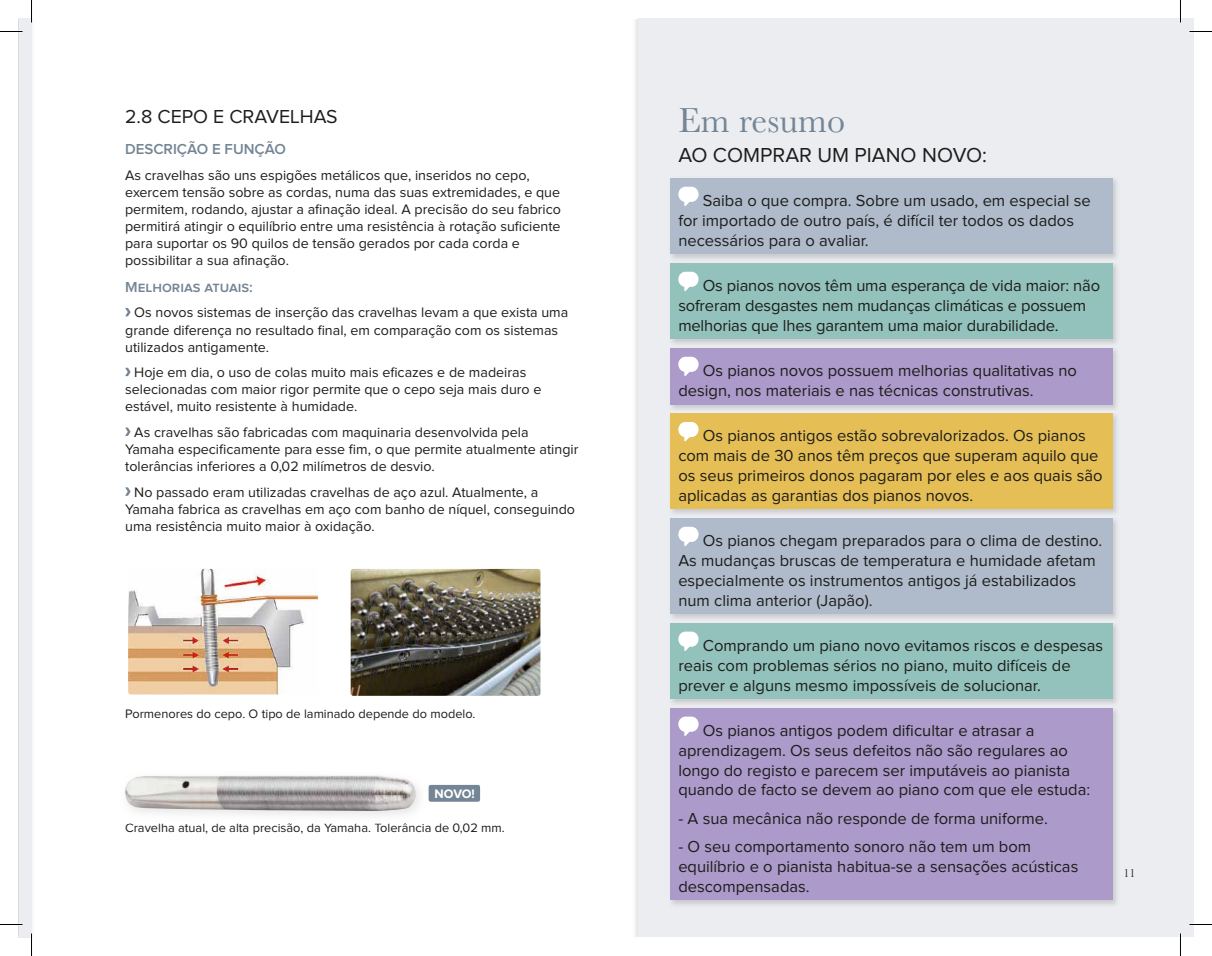
<style>
.page{position:relative;width:1212px;height:956px;background:#fff}
.page>*{position:absolute;margin:0;border:0;box-sizing:border-box;transform-origin:0 0}
.t1{font:36px "Baskerville";color:#748595}
.t2{font:21px "Proxima Nova";color:#1d1d1b}
.t3{font:19.5px "Proxima Nova";color:#1d1d1b}
.t4{font:16.5px/19.8px "Proxima Nova";color:#1d1d1b}
.t5{font:600 15px "Proxima Nova";color:#748595}
.t6{font:14.25px/17.1px "Proxima Nova";color:#1d1d1b}
.t7{font:12.75px "Proxima Nova";color:#1d1d1b}
.t8{font:700 12.75px "Proxima Nova";color:#fff}
.t9{font:12px "Baskerville";color:#1d1d1b}
</style>
<div class="page">
<div style="left:637px;top:19px;width:555px;height:918px;background:#ebedf1"></div>
<div style="left:19px;top:19px;width:13px;height:918px;background:#ebedf1"></div>
<svg style="left:125px;top:308px;width:6px;height:8px"></svg>
<svg style="left:125px;top:368px;width:6px;height:8px"></svg>
<svg style="left:125px;top:428px;width:6px;height:8px"></svg>
<svg style="left:125px;top:487px;width:6px;height:9px"></svg>
<svg style="left:128px;top:568px;width:190px;height:127px"></svg>
<img style="left:350px;top:568px;width:191px;height:128px">
<img style="left:670px;top:178px;width:447px;height:727px">
<div style="left:669px;top:178px;width:443px;height:76px;background:#afbbcb"></div>
<svg style="left:678px;top:187px;width:20px;height:19px"></svg>
<div style="left:669px;top:263px;width:443px;height:76px;background:#93c2bc"></div>
<svg style="left:678px;top:272px;width:20px;height:19px"></svg>
<div style="left:669px;top:348px;width:443px;height:56px;background:#ac9aca"></div>
<svg style="left:678px;top:357px;width:20px;height:19px"></svg>
<img style="left:128px;top:823px;width:296px;height:1px">
<img style="left:125px;top:776px;width:291px;height:35px">
<img style="left:670px;top:412px;width:447px;height:1px">
<div style="left:669px;top:413px;width:443px;height:96px;background:#e5be55"></div>
<svg style="left:678px;top:422px;width:20px;height:19px"></svg>
<div style="left:669px;top:708px;width:443px;height:192px;background:#ac9aca"></div>
<svg style="left:678px;top:717px;width:20px;height:19px"></svg>
<img style="left:670px;top:517px;width:447px;height:1px">
<div style="left:669px;top:518px;width:443px;height:96px;background:#afbbcb"></div>
<svg style="left:678px;top:527px;width:20px;height:19px"></svg>
<div style="left:669px;top:623px;width:443px;height:76px;background:#93c2bc"></div>
<svg style="left:678px;top:632px;width:20px;height:19px"></svg>
<svg style="left:428px;top:784px;width:53px;height:18px"></svg>
<hr style="left:0;top:923px;width:22px;height:2px;background:#fff">
<hr style="left:1189px;top:923px;width:22px;height:2px;background:#fff">
<svg style="left:0;top:31px;width:22px;height:1px"></svg>
<svg style="left:1189px;top:31px;width:22px;height:1px"></svg>
<svg style="left:0;top:924px;width:22px;height:1px"></svg>
<svg style="left:1189px;top:924px;width:22px;height:1px"></svg>
<svg style="left:31px;top:0;width:1px;height:22px"></svg>
<svg style="left:31px;top:933px;width:1px;height:23px"></svg>
<p class="t3" style="left:125px;top:108px;width:214px">2.8 CEPO E CRAVELHAS</p>
<p class="t5" style="left:125px;top:142px;width:162px">DESCRIÇÃO E FUNÇÃO</p>
<p class="t6" style="left:125px;top:167px;width:437px">As cravelhas são uns espigões metálicos que, inseridos no cepo, exercem tensão sobre as cordas, numa das suas extremidades, e que permitem, rodando, ajustar a afinação ideal. A precisão do seu fabrico permitirá atingir o equilíbrio entre uma resistência à rotação suficiente para suportar os 90 quilos de tensão gerados por cada corda e possibilitar a sua afinação.</p>
<p class="t5" style="left:125px;top:280px;width:129px">MELHORIAS ATUAIS:</p>
<p class="t6" style="left:125px;top:305px;width:444px;text-indent:9px">Os novos sistemas de inserção das cravelhas levam a que exista uma grande diferença no resultado final, em comparação com os sistemas utilizados antigamente.</p>
<p class="t6" style="left:125px;top:365px;width:417px;text-indent:9px">Hoje em dia, o uso de colas muito mais eficazes e de madeiras selecionadas com maior rigor permite que o cepo seja mais duro e estável, muito resistente à humidade.</p>
<p class="t6" style="left:125px;top:424px;width:454px;text-indent:9px">As cravelhas são fabricadas com maquinaria desenvolvida pela<br>Yamaha especificamente para esse fim, o que permite atualmente atingir tolerâncias inferiores a 0,02 milímetros de desvio.</p>
<p class="t6" style="left:125px;top:484px;width:451px;text-indent:9px">No passado eram utilizadas cravelhas de aço azul. Atualmente, a<br>Yamaha fabrica as cravelhas em aço com banho de níquel, conseguindo uma resistência muito maior à oxidação.</p>
<p class="t7" style="left:125px;top:708px;width:352px">Pormenores do cepo. O tipo de laminado depende do modelo.</p>
<p class="t8" style="left:434px;top:788px;width:42px">NOVO!</p>
<p class="t7" style="left:125px;top:822px;width:381px">Cravelha atual, de alta precisão, da Yamaha. Tolerância de 0,02 mm.</p>
<h1 class="t1" style="left:678px;top:98px;width:168px">Em resumo</h1>
<p class="t2" style="left:678px;top:146px;width:310px">AO COMPRAR UM PIANO NOVO:</p>
<p class="t4" style="left:678px;top:191px;width:414px;text-indent:24px">Saiba o que compra. Sobre um usado, em especial se for importado de outro país, é difícil ter todos os dados necessários para o avaliar.</p>
<p class="t4" style="left:678px;top:276px;width:423px;text-indent:24px">Os pianos novos têm uma esperança de vida maior: não sofreram desgastes nem mudanças climáticas e possuem melhorias que lhes garantem uma maior durabilidade.</p>
<p class="t4" style="left:678px;top:361px;width:400px;text-indent:24px">Os pianos novos possuem melhorias qualitativas no design, nos materiais e nas técnicas construtivas.</p>
<p class="t4" style="left:678px;top:427px;width:425px;text-indent:24px">Os pianos antigos estão sobrevalorizados. Os pianos com mais de 30 anos têm preços que superam aquilo que os seus primeiros donos pagaram por eles e aos quais são aplicadas as garantias dos pianos novos.</p>
<p class="t4" style="left:678px;top:531px;width:425px;text-indent:24px">Os pianos chegam preparados para o clima de destino.<br>As mudanças bruscas de temperatura e humidade afetam especialmente os instrumentos antigos já estabilizados num clima anterior (Japão).</p>
<p class="t4" style="left:678px;top:636px;width:426px;text-indent:24px">Comprando um piano novo evitamos riscos e despesas reais com problemas sérios no piano, muito difíceis de prever e alguns mesmo impossíveis de solucionar.</p>
<p class="t4" style="left:678px;top:721px;width:413px;text-indent:24px">Os pianos antigos podem dificultar e atrasar a aprendizagem. Os seus defeitos não são regulares ao longo do registo e parecem ser imputáveis ao pianista quando de facto se devem ao piano com que ele estuda:</p>
<p class="t4" style="left:678px;top:809px;width:371px">- A sua mecânica não responde de forma uniforme.</p>
<p class="t4" style="left:678px;top:837px;width:401px">- O seu comportamento sonoro não tem um bom equilíbrio e o pianista habitua-se a sensações acústicas descompensadas.</p>
<p class="t9" style="left:1123px;top:866px;width:13px">11</p>
</div>
